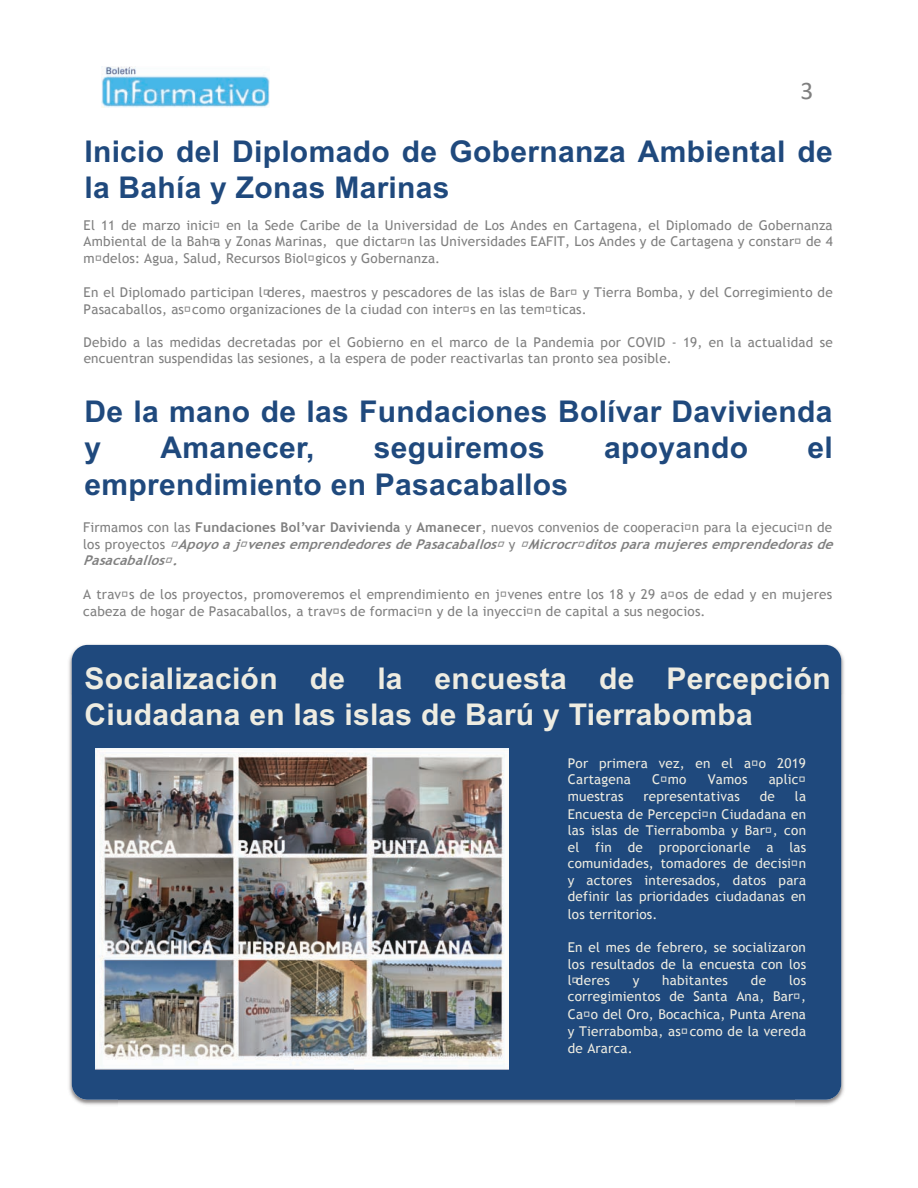
<style>
.page{position:relative;width:918px;height:1188px;background:#fff}
.page>*{position:absolute;margin:0;border:0;box-sizing:border-box;transform-origin:0 0}
.t1{font:700 30px/36px "Arial";letter-spacing:.015em;color:#1f497d}
.t2{font:700 30px/36px "Arial";color:#eeece1}
.t3{font:25.5px "Calibri";color:#7f7f7f}
.t4{font:13.5px/16.5px "Trebuchet MS";letter-spacing:.015em;color:#7f7f7f}
.t5{font:13.5px/16.5px "Trebuchet MS";letter-spacing:.015em;color:#eeece1;text-align:justify}
.t6{font:italic 700 13.5px/16.4px "Trebuchet MS";color:#7f7f7f}
.s1{font-weight:400;font-style:normal}
.s2{font-style:normal}
</style>
<div class="page">
<img style="left:101px;top:67px;width:168px;height:41px">
<img style="left:69px;top:644px;width:775px;height:50px">
<img style="left:69px;top:694px;width:49px;height:411px">
<img style="left:795px;top:694px;width:49px;height:411px">
<div style="left:72px;top:645px;width:769px;height:455px;background:#1f497d;border-radius:16px"></div>
<img style="left:95px;top:748px;width:413px;height:321px">
<h2 class="t3" style="left:801px;top:73px;width:14px">0</h2>
<h1 class="t1" style="left:85px;top:134px;width:750px">8"-3-6 (%. @-5.6,'(6 (% A6?%$"'";' 2,?-%"#'. (% .' 0'+B' ) C6"'/ D'$-"'/</h1>
<p class="t4" style="left:84px;top:217px;width:751px;text-align:justify">El 11 de marzo inici— en la Sede Caribe de la Universidad de Los Andes en Cartagena, el Diplomado de Gobernanza Ambiental de la Bah’a y Zonas Marinas, que dictar‡n las Universidades EAFIT, Los Andes y de Cartagena y constar‡ de 4 m—delos: Agua, Salud, Recursos Biol—gicos y Gobernanza.</p>
<p class="t4" style="left:84px;top:284px;width:751px">En el Diplomado participan l’deres, maestros y pescadores de las islas de Barœ y Tierra Bomba, y del Corregimiento de<br>Pasacaballos, as’ como organizaciones de la ciudad con interŽ s en las tem‡ticas.</p>
<p class="t4" style="left:84px;top:334px;width:751px">Debido a las medidas decretadas por el Gobierno en el marco de la Pandemia por COVID - 19, en la actualidad se encuentran suspendidas las sesiones, a la espera de poder reactivarlas tan pronto sea posible.</p>
<h1 class="t1" style="left:85px;top:394px;width:750px">@% .' ,'"6 (% .'/ 7*"('3-6"%/ 06.BE'$ @'E-E-%"(' )</h1>
<h1 class="t1" style="left:160px;top:430px;width:156px">2,'"%3%$F</h1>
<h1 class="t1" style="left:374px;top:430px;width:173px">/%&amp;*-$%,6/</h1>
<h1 class="t1" style="left:604px;top:430px;width:146px">'56)'"(6</h1>
<h1 class="t1" style="left:808px;top:430px;width:27px">%.</h1>
<h1 class="t1" style="left:85px;top:467px;width:485px">%,5$%"(-,-%"#6 %" &lt;'/'3'?'..6/</h1>
<p class="t6" style="left:83px;top:519px;width:756px"><span class="s1">Firmamos con las</span> <span class="s2">Fundaciones Bol’var Davivienda</span> <span class="s1">y</span> <span class="s2">Amanecer</span><span class="s1">, nuevos convenios de cooperaci—n para la ejecuci—n de l o s p r o y e c t o s</span> Ò Apoyo a j— venes emprendedores de PasacaballosÓ <span class="s1">y</span> Ò MicrocrŽ ditos para mujeres emprendedoras de<br>PasacaballosÓ .</p>
<p class="t4" style="left:83px;top:586px;width:751px">A travŽs de los proyectos, promoveremos el emprendimiento en j—venes entre los 18 y 29 a–os de edad y en mujeres cabeza de hogar de Pasacaballos, a travŽs de formaci—n y de la inyecci—n de capital a sus negocios.</p>
<h1 class="t2" style="left:85px;top:660px;width:748px">:63-'.-;'3-4" (% .' %"3*%/#' (% &lt;%$3%53-4" =-*('('"' %" .'/ -/.'/ (% 0'$1 ) &gt;-%$$'?6,?'</h1>
<p class="t5" style="left:568px;top:755px;width:240px">Por primera vez, en el a–o 2019<br>Cartagena</p>
<p class="t5" style="left:652px;top:771px;width:36px">C—mo</p>
<p class="t5" style="left:708px;top:771px;width:41px">Vamos</p>
<p class="t5" style="left:769px;top:771px;width:38px">aplic—</p>
<p class="t5" style="left:568px;top:787px;width:240px;line-height:18px;text-align:right">la<br>Encuesta de Percepci—n Ciudadana en</p>
<p class="t5" style="left:568px;top:822px;width:240px">las islas de Tierrabomba y Barœ , con el fin de proporcionarle a las comunidades, tomadores de decisi—n y actores interesados, datos para definir las prioridades ciudadanas en</p>
<p class="t5" style="left:568px;top:906px;width:91px">los territorios.</p>
<p class="t5" style="left:568px;top:939px;width:240px">En el mes de febrero, se socializaron los resultados de la encuesta con los l’deres</p>
<p class="t5" style="left:568px;top:788px;width:57px">muestras</p>
<p class="t5" style="left:643px;top:788px;width:98px">representativas</p>
<p class="t5" style="left:760px;top:788px;width:17px">de</p>
<p class="t5" style="left:568px;top:973px;width:240px;text-align:right">los<br>corregimientos de Santa Ana, Barœ ,</p>
<p class="t5" style="left:568px;top:1007px;width:240px">Ca–o del Oro, Bocachica, Punta Arena y Tierrabomba, as’ como de la vereda de Ararca.</p>
<p class="t5" style="left:633px;top:972px;width:8px">y</p>
<p class="t5" style="left:662px;top:972px;width:67px">habitantes</p>
<p class="t5" style="left:751px;top:972px;width:17px">de</p>
</div>
